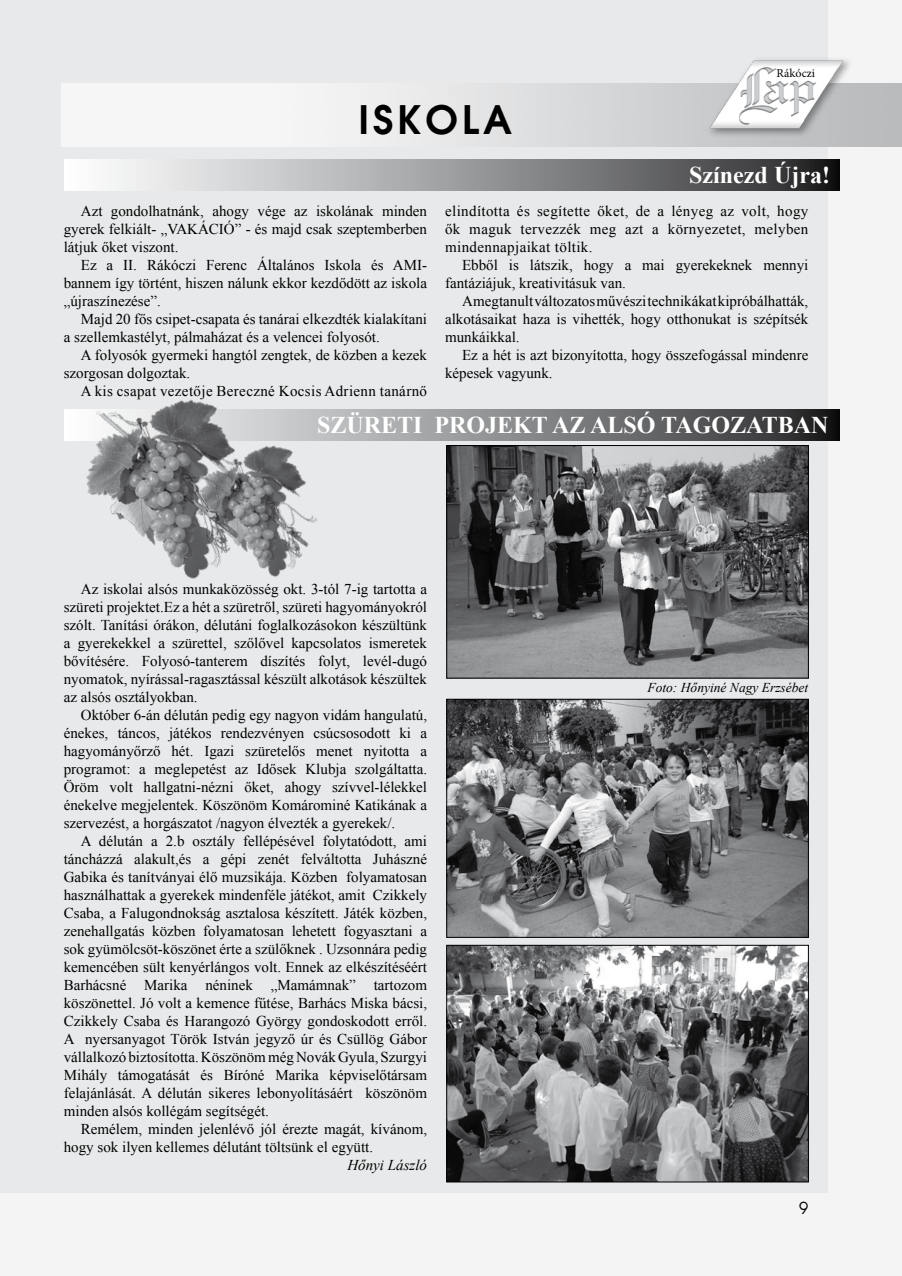
<style>
.page{position:relative;width:902px;height:1276px;background:#fff}
.page>*{position:absolute;margin:0;border:0;box-sizing:border-box;transform-origin:0 0}
.t1{font:700 39px "Avalon";letter-spacing:.1em;color:#000}
.t2{font:700 24px "Times New Roman";color:#fff}
.t3{font:16.5px "Avalon";color:#000}
.t4{font:15px/18px "Times New Roman";color:#000;text-align:justify}
.t5{font:15px "Times New Roman";letter-spacing:.025em;color:#000}
.t6{font:italic 15px "Times New Roman";color:#000}
.t7{font:italic 13.5px "Times New Roman";color:#000}
.t8{font:12px "Minion Pro";letter-spacing:.005em;color:#000}
</style>
<div class="page">
<div style="left:0;top:0;width:901px;height:1276px;background:#f4f4f5"></div>
<div style="left:0;top:0;width:826px;height:1193px;background:#e8e9ea"></div>
<img style="left:62px;top:83px;width:839px;height:64px">
<img style="left:705px;top:56px;width:148px;height:82px">
<svg style="left:65px;top:160px;width:774px;height:31px"></svg>
<svg style="left:276px;top:409px;width:563px;height:31px;background:#777879"></svg>
<img style="left:276px;top:423px;width:60px;height:154px">
<img style="left:64px;top:399px;width:212px;height:180px">
<img style="left:448px;top:447px;width:358px;height:229px">
<div style="left:446px;top:445px;width:362px;height:233px;border:1px solid #000"></div>
<img style="left:448px;top:701px;width:358px;height:234px">
<div style="left:446px;top:699px;width:362px;height:238px;border:1px solid #000"></div>
<img style="left:448px;top:947px;width:358px;height:233px">
<div style="left:446px;top:945px;width:362px;height:237px;border:1px solid #000"></div>
<h1 class="t1" style="left:358px;top:95px;width:155px">ISKOLA</h1>
<p class="t8" style="left:776px;top:65px;width:40px">Rákóczi</p>
<h2 class="t2" style="left:689px;top:159px;width:142px">Színezd Újra!</h2>
<p class="t4" style="left:64px;top:202px;width:365px;text-indent:17px">Azt gondolhatnánk, ahogy vége az iskolának minden gyerek felkiált- „VAKÁCIÓ” - és majd csak szeptemberben látjuk őket viszont.</p>
<p class="t4" style="left:64px;top:256px;width:365px;text-indent:17px">Ez a II. Rákóczi Ferenc Általános Iskola és AMI&shy;bannem így történt, hiszen nálunk ekkor kezdődött az iskola „újraszínezése”.</p>
<p class="t4" style="left:64px;top:310px;width:365px;text-indent:17px">Majd 20 fős csipet-csapata és tanárai elkezdték kialakítani a szellemkastélyt, pálmaházat és a velencei folyosót.</p>
<p class="t4" style="left:64px;top:346px;width:365px;text-indent:17px">A folyosók gyermeki hangtól zengtek, de közben a kezek szorgosan dolgoztak.</p>
<p class="t5" style="left:81px;top:381px;width:348px">A kis csapat vezetője Bereczné Kocsis Adrienn tanárnő</p>
<p class="t4" style="left:445px;top:202px;width:365px">elindította és segítette őket, de a lényeg az volt, hogy ők maguk tervezzék meg azt a környezetet, melyben mindennapjaikat töltik.</p>
<p class="t4" style="left:445px;top:256px;width:365px;text-indent:17px">Ebből is látszik, hogy a mai gyerekeknek mennyi fantáziájuk, kreativitásuk van.</p>
<p class="t4" style="left:445px;top:292px;width:365px;text-indent:17px">A megtanult változatos művészi technikákat kipróbálhatták, alkotásaikat haza is vihették, hogy otthonukat is szépítsék munkáikkal.</p>
<p class="t4" style="left:445px;top:346px;width:365px;text-indent:17px">Ez a hét is azt bizonyította, hogy összefogással mindenre képesek vagyunk.</p>
<h2 class="t2" style="left:317px;top:408px;width:513px">SZÜRETI PROJEKT AZ ALSÓ TAGOZATBAN</h2>
<p class="t4" style="left:64px;top:580px;width:365px;text-indent:17px">Az iskolai alsós munkaközösség okt. 3-tól 7-ig tartotta a szüreti projektet.Ez a hét a szüretről, szüreti hagyományokról szólt. Tanítási órákon, délutáni foglalkozásokon készültünk a gyerekekkel a szürettel, szőlővel kapcsolatos ismeretek bővítésére. Folyosó-tanterem díszítés folyt, levél-dugó nyomatok, nyírással-ragasztással készült alkotások készültek az alsós osztályokban.</p>
<p class="t4" style="left:64px;top:706px;width:365px;text-indent:17px">Október 6-án délután pedig egy nagyon vidám hangulatú, énekes, táncos, játékos rendezvényen csúcsosodott ki a hagyományőrző hét. Igazi szüretelős menet nyitotta a programot: a meglepetést az Idősek Klubja szolgáltatta.<br>Öröm volt hallgatni-nézni őket, ahogy szívvel-lélekkel énekelve megjelentek. Köszönöm Komárominé Katikának a szervezést, a horgászatot /nagyon élvezték a gyerekek/.</p>
<p class="t4" style="left:64px;top:832px;width:365px;text-indent:17px">A délután a 2.b osztály fellépésével folytatódott, ami táncházzá alakult,és a gépi zenét felváltotta Juhászné Gabika és tanítványai élő muzsikája. Közben folyamatosan használhattak a gyerekek mindenféle játékot, amit Czikkely Csaba, a Falugondnokság asztalosa készített. Játék közben, zenehallgatás közben folyamatosan lehetett fogyasztani a sok gyümölcsöt-köszönet érte a szülőknek . Uzsonnára pedig kemencében sült kenyérlángos volt. Ennek az elkészítéséért Barhácsné Marika néninek „Mamámnak” tartozom köszönettel. Jó volt a kemence fűtése, Barhács Miska bácsi, Czikkely Csaba és Harangozó György gondoskodott erről.<br>A nyersanyagot Török István jegyző úr és Csüllög Gábor vállalkozó biztosította. Köszönöm még Novák Gyula, Szurgyi Mihály támogatását és Bíróné Marika képviselőtársam felajánlását. A délután sikeres lebonyolításáért köszönöm minden alsós kollégám segítségét.</p>
<p class="t4" style="left:64px;top:1120px;width:365px;text-indent:17px">Remélem, minden jelenlévő jól érezte magát, kívánom, hogy sok ilyen kellemes délutánt töltsünk el együtt.</p>
<p class="t6" style="left:347px;top:1155px;width:81px">Hőnyi László</p>
<p class="t7" style="left:647px;top:678px;width:162px">Foto: Hőnyiné Nagy Erzsébet</p>
<p class="t3" style="left:799px;top:1198px;width:11px">9</p>
</div>
